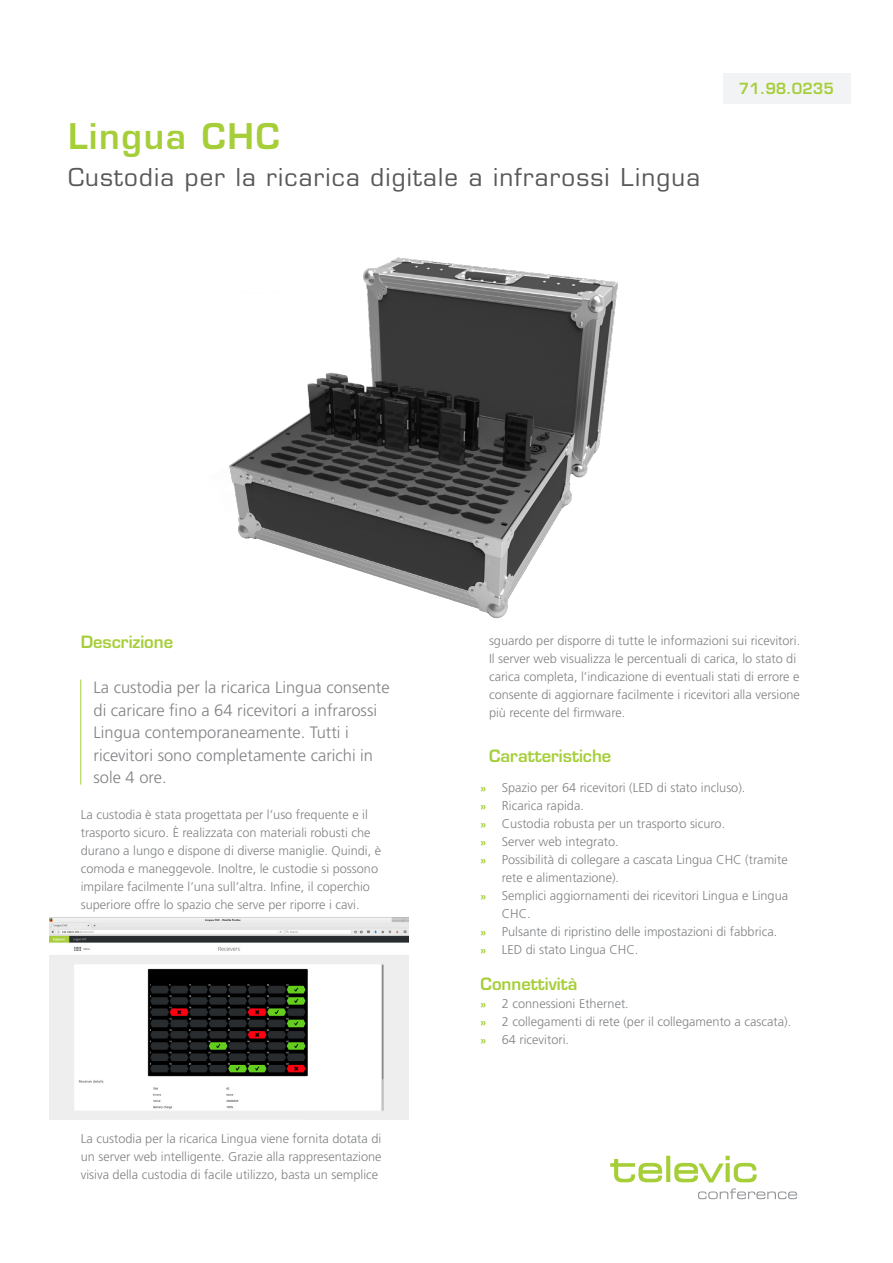
<style>
.page{position:relative;width:893px;height:1263px;background:#fff}
.page>*{position:absolute;margin:0;border:0;box-sizing:border-box;transform-origin:0 0}
.Titel_niveau_1{font:600 34.5px "Eurostile LT Std";letter-spacing:.05em;color:#a6ce39}
.Titel_niveau_2{font:24px "Eurostile LT Std";letter-spacing:.05em;color:#57585a}
.BROOD___regular{font:300 16.5px/22.5px "Frutiger LT Std";color:#808285}
.BROOD___regular-2{font:600 16.5px "Eurostile LT Std";color:#a6ce39}
.Bullets_-_1st{font:600 16.5px "Eurostile LT Std";color:#a6ce39}
.Titel_niveau_3{font:600 16.5px "Eurostile LT Std";color:#a6ce39}
.DATASHEET_-_number{font:600 15px "Eurostile LT Std";color:#a6ce39}
.BROOD___regular-3{font:300 12.75px/18px "Frutiger LT Std";color:#808285}
.s1{font-weight:700;font-size:10.5px;color:#a6ce39}
</style>
<div class="page">
<svg style="left:698px;top:1188px;width:99px;height:11px"></svg>
<svg style="left:610px;top:1156px;width:147px;height:26px"></svg>
<img style="left:229px;top:257px;width:389px;height:362px">
<hr style="left:80px;top:679px;width:1px;height:105px;background:#a6ce39">
<div style="left:722px;top:73px;width:128px;height:30px;background:#f2f3f4"></div>
<img style="left:49px;top:917px;width:359px;height:202px">
<p class="Titel_niveau_1" style="left:68px;top:115px;width:213px">Lingua CHC</p>
<p class="Titel_niveau_2" style="left:68px;top:163px;width:633px">Custodia per la ricarica digitale a infrarossi Lingua</p>
<p class="DATASHEET_-_number" style="left:739px;top:79px;width:97px">71.98.0235</p>
<p class="DATASHEET_-_number" style="left:792px;top:79px;width:44px">2000</p>
<p class="Titel_niveau_3" style="left:81px;top:632px;width:94px">Descrizione</p>
<p class="BROOD___regular" style="left:94px;top:676px;width:298px">La custodia per la ricarica Lingua consente di caricare fino a 64 ricevitori a infrarossi Lingua contemporaneamente. Tutti i ricevitori sono completamente carichi in sole 4 ore.</p>
<p class="BROOD___regular-3" style="left:81px;top:806px;width:302px">La custodia è stata progettata per l’uso frequente e il trasporto sicuro. È realizzata con materiali robusti che durano a lungo e dispone di diverse maniglie. Quindi, è comoda e maneggevole. Inoltre, le custodie si possono impilare facilmente l’una sull’altra. Infine, il coperchio superiore offre lo spazio che serve per riporre i cavi.</p>
<p class="BROOD___regular-3" style="left:81px;top:1130px;width:302px;text-align:justify">La custodia per la ricarica Lingua viene fornita dotata di un server web intelligente. Grazie alla rappresentazione visiva della custodia di facile utilizzo, basta un semplice</p>
<p class="BROOD___regular-3" style="left:489px;top:632px;width:313px">sguardo per disporre di tutte le informazioni sui ricevitori.<br>Il server web visualizza le percentuali di carica, lo stato di carica completa, l’indicazione di eventuali stati di errore e consente di aggiornare facilmente i ricevitori alla versione più recente del firmware.</p>
<p class="BROOD___regular-2" style="left:489px;top:746px;width:124px">Caratteristiche</p>
<p class="BROOD___regular-3" style="left:480px;top:779px;width:266px"><span class="s1">»</span> Spazio per 64 ricevitori (LED di stato incluso).</p>
<p class="BROOD___regular-3" style="left:480px;top:797px;width:105px"><span class="s1">»</span> Ricarica rapida.</p>
<p class="BROOD___regular-3" style="left:480px;top:815px;width:246px"><span class="s1">»</span> Custodia robusta per un trasporto sicuro.</p>
<p class="BROOD___regular-3" style="left:480px;top:833px;width:140px"><span class="s1">»</span> Server web integrato.</p>
<p class="BROOD___regular-3" style="left:502px;top:851px;width:287px;text-indent:-21px"><span class="s1">»</span> Possibilità di collegare a cascata Lingua CHC (tramite rete e alimentazione).</p>
<p class="BROOD___regular-3" style="left:502px;top:887px;width:288px;text-indent:-21px"><span class="s1">»</span> Semplici aggiornamenti dei ricevitori Lingua e Lingua<br>CHC.</p>
<p class="BROOD___regular-3" style="left:480px;top:923px;width:298px"><span class="s1">»</span> Pulsante di ripristino delle impostazioni di fabbrica.</p>
<p class="BROOD___regular-3" style="left:480px;top:941px;width:160px"><span class="s1">»</span> LED di stato Lingua CHC.</p>
<p class="Bullets_-_1st" style="left:480px;top:974px;width:98px">Connettività</p>
<p class="BROOD___regular-3" style="left:480px;top:995px;width:150px"><span class="s1">»</span> 2 connessioni Ethernet.</p>
<p class="BROOD___regular-3" style="left:480px;top:1013px;width:312px"><span class="s1">»</span> 2 collegamenti di rete (per il collegamento a cascata).</p>
<p class="BROOD___regular-3" style="left:480px;top:1031px;width:90px"><span class="s1">»</span> 64 ricevitori.</p>
</div>
